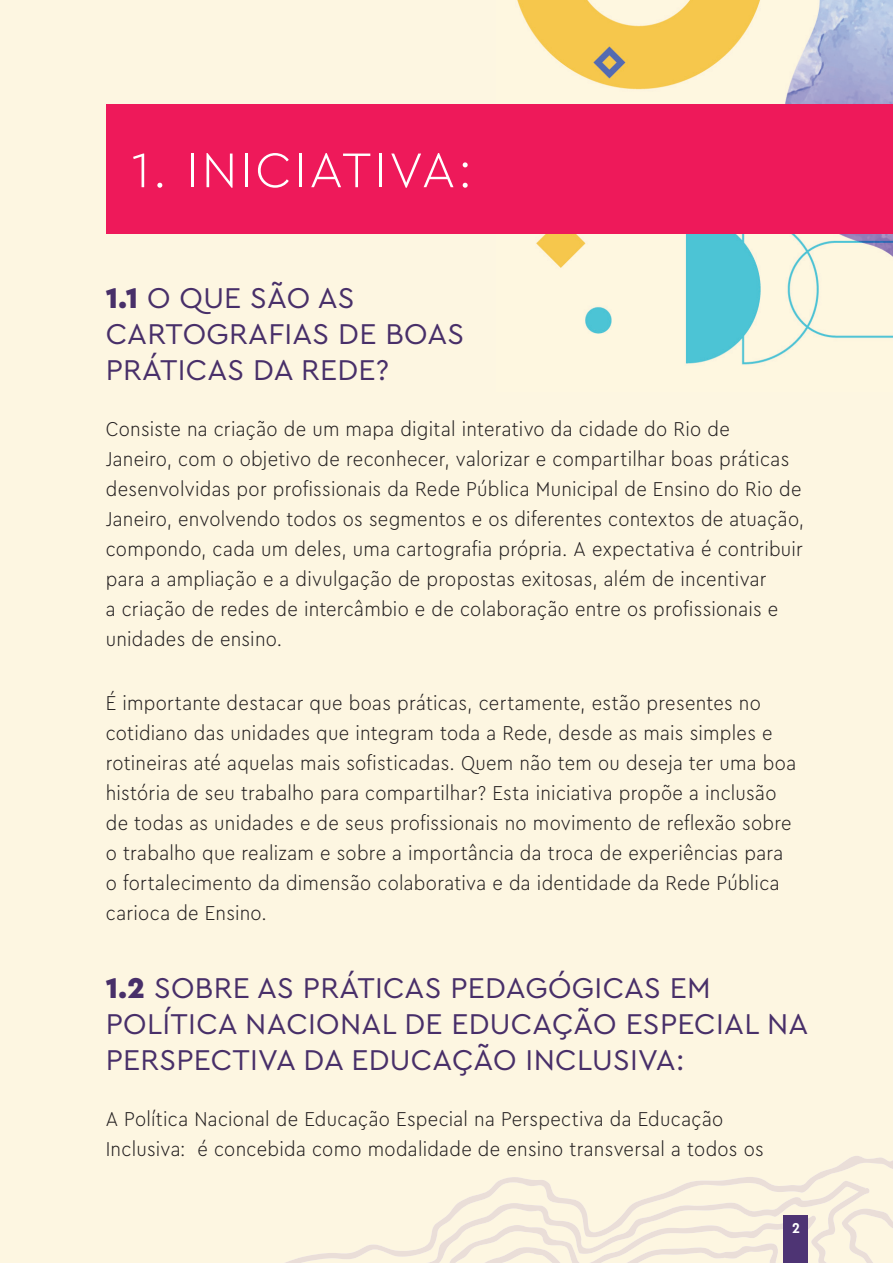
<style>
.page{position:relative;width:893px;height:1263px;background:#fdf6e1}
.page>*{position:absolute;margin:0;border:0;box-sizing:border-box;transform-origin:0 0}
.t1{font:300 51px "Cera Pro";letter-spacing:.05em;color:#fff}
.t2{font:30px/36px "Cera Pro";letter-spacing:.01em;color:#482f69}
.t3{font:300 21px/30px "Cera Compact Pro";letter-spacing:.015em;color:#231f20}
.t4{font:700 15px "Cera Compact Pro";color:#fff}
.s1{font-weight:900}
</style>
<div class="page">
<svg style="left:284px;top:1156px;width:609px;height:107px;fill:#fdf6e1"></svg>
<div style="left:784px;top:1215px;width:24px;height:48px;background:#4e3474"></div>
<img style="left:496px;top:0;width:397px;height:391px">
<div style="left:107px;top:104px;width:786px;height:130px;background:#ee195a"></div>
<h1 class="t1" style="left:131px;top:136px;width:342px">1. INICIATIVA:</h1>
<h2 class="t2" style="left:106px;top:279px;width:360px"><span class="s1">1.1</span> O QUE SÃO AS<br>CARTOGRAFIAS DE BOAS<br>PRÁTICAS DA REDE?</h2>
<p class="t3" style="left:106px;top:413px;width:700px">Consiste na criação de um mapa digital interativo da cidade do Rio de<br>Janeiro, com o objetivo de reconhecer, valorizar e compartilhar boas práticas desenvolvidas por profissionais da Rede Pública Municipal de Ensino do Rio de Janeiro, envolvendo todos os segmentos e os diferentes contextos de atuação, compondo, cada um deles, uma cartografia própria. A expectativa é contribuir para a ampliação e a divulgação de propostas exitosas, além de incentivar<br>a criação de redes de intercâmbio e de colaboração entre os profissionais e unidades de ensino.</p>
<p class="t3" style="left:106px;top:687px;width:692px">É importante destacar que boas práticas, certamente, estão presentes no cotidiano das unidades que integram toda a Rede, desde as mais simples e rotineiras até aquelas mais sofisticadas. Quem não tem ou deseja ter uma boa história de seu trabalho para compartilhar? Esta iniciativa propõe a inclusão de todas as unidades e de seus profissionais no movimento de reflexão sobre o trabalho que realizam e sobre a importância da troca de experiências para o fortalecimento da dimensão colaborativa e da identidade da Rede Pública carioca de Ensino.</p>
<h2 class="t2" style="left:106px;top:969px;width:704px"><span class="s1">1.2</span> SOBRE AS PRÁTICAS PEDAGÓGICAS EM<br>POLÍTICA NACIONAL DE EDUCAÇÃO ESPECIAL NA<br>PERSPECTIVA DA EDUCAÇÃO INCLUSIVA:</h2>
<p class="t3" style="left:106px;top:1103px;width:659px">A Política Nacional de Educação Especial na Perspectiva da Educação<br>Inclusiva: é concebida como modalidade de ensino transversal a todos os</p>
<p class="t4" style="left:792px;top:1218px;width:9px">2</p>
</div>
